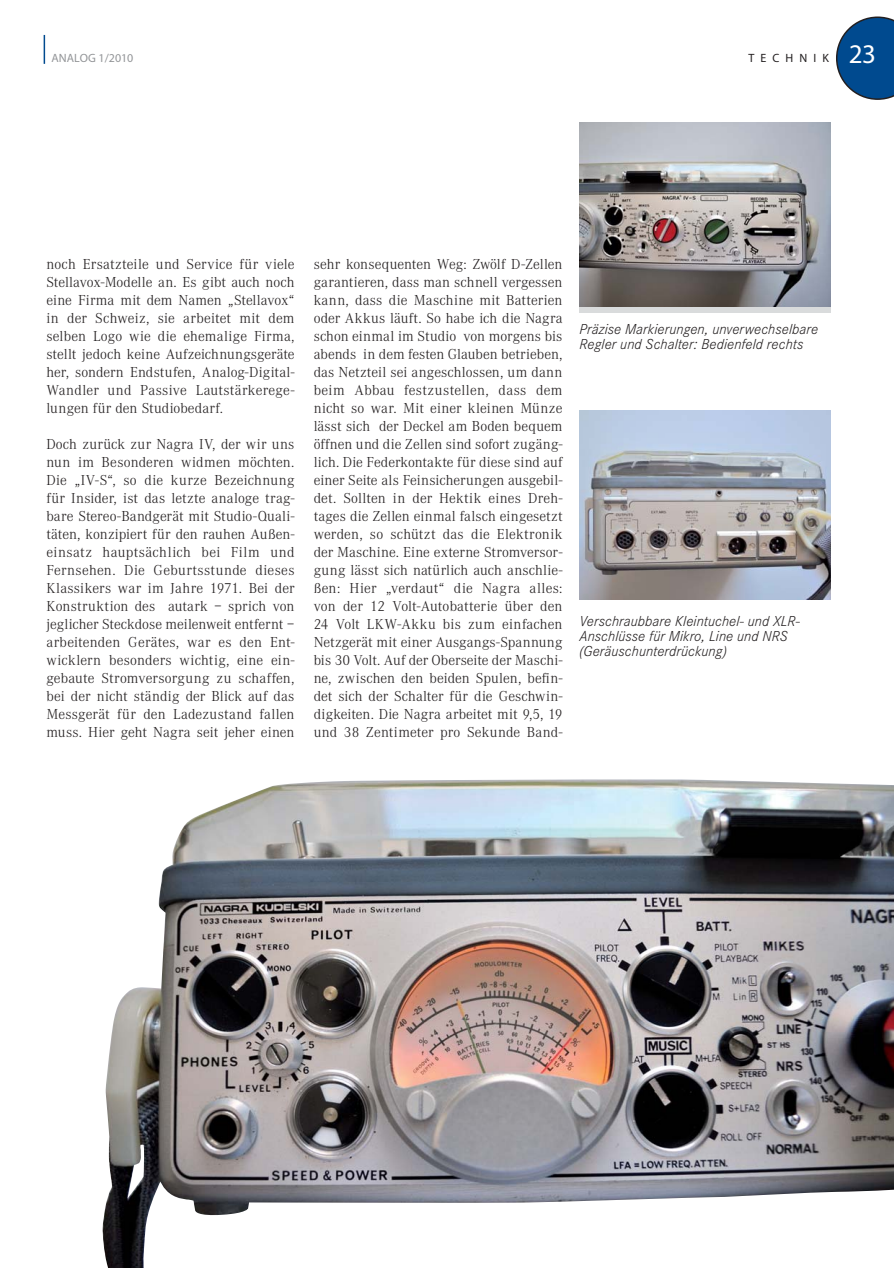
<style>
.page{position:relative;width:894px;height:1268px;background:#fff}
.page>*{position:absolute;margin:0;border:0;box-sizing:border-box;transform-origin:0 0}
.t1{font:27px "Myriad";color:#fff}
.t2{font:300 15px/18px "Corporate A";letter-spacing:.01em;color:#231f20;text-align:justify}
.t3{font:italic 300 15px/15px "Corporate S";letter-spacing:.005em;color:#231f20}
.t4{font:12px "Myriad";color:#939598}
.t5{font:12px "Myriad";letter-spacing:.51em;color:#231f20}
</style>
<div class="page">
<svg style="left:44px;top:35px;width:1px;height:29px"></svg>
<svg style="left:836px;top:16px;width:58px;height:84px"></svg>
<img style="left:102px;top:779px;width:792px;height:488px">
<div style="left:579px;top:123px;width:252px;height:189px;background:#d9dbdc"></div>
<img style="left:579px;top:123px;width:252px;height:184px">
<img style="left:579px;top:410px;width:251px;height:189px">
<p class="t4" style="left:51px;top:53px;width:83px">ANALOG 1/2010</p>
<p class="t5" style="left:748px;top:53px;width:82px">TECHNIK</p>
<h1 class="t1" style="left:848px;top:44px;width:29px">23</h1>
<p class="t2" style="left:46px;top:256px;width:250px">noch Ersatzteile und Service für viele Stellavox-Modelle an. Es gibt auch noch eine Firma mit dem Namen „Stellavox“ in der Schweiz, sie arbeitet mit dem selben Logo wie die ehemalige Firma, stellt jedoch keine Aufzeichnungsgeräte her, sondern Endstufen, Analog-Digital-Wandler und Passive Lautstärkerege&shy;lungen für den Studiobedarf.</p>
<p class="t2" style="left:46px;top:436px;width:250px">Doch zurück zur Nagra IV, der wir uns nun im Besonderen widmen möchten.<br>Die „IV-S“, so die kurze Bezeichnung für Insider, ist das letzte analoge trag&shy;bare Stereo-Bandgerät mit Studio-Quali&shy;täten, konzipiert für den rauhen Außen&shy;einsatz hauptsächlich bei Film und Fernsehen. Die Geburtsstunde dieses Klassikers war im Jahre 1971. Bei der Konstruktion des autark – sprich von jeglicher Steckdose meilenweit entfernt – arbeitenden Gerätes, war es den Ent&shy;wicklern besonders wichtig, eine ein&shy;gebaute Stromversorgung zu schaffen, bei der nicht ständig der Blick auf das Messgerät für den Ladezustand fallen muss. Hier geht Nagra seit jeher einen</p>
<p class="t2" style="left:314px;top:256px;width:250px">sehr konsequenten Weg: Zwölf D-Zellen garantieren, dass man schnell vergessen kann, dass die Maschine mit Batterien oder Akkus läuft. So habe ich die Nagra schon einmal im Studio von morgens bis abends in dem festen Glauben betrieben, das Netzteil sei angeschlossen, um dann beim Abbau festzustellen, dass dem nicht so war. Mit einer kleinen Münze lässt sich der Deckel am Boden bequem öffnen und die Zellen sind sofort zugäng&shy;lich. Die Federkontakte für diese sind auf einer Seite als Feinsicherungen ausgebil&shy;det. Sollten in der Hektik eines Dreh&shy;tages die Zellen einmal falsch eingesetzt werden, so schützt das die Elektronik der Maschine. Eine externe Stromversor&shy;gung lässt sich natürlich auch anschlie&shy;ßen: Hier „verdaut“ die Nagra alles: von der 12 Volt-Autobatterie über den 24 Volt LKW-Akku bis zum einfachen Netzgerät mit einer Ausgangs-Spannung bis 30 Volt. Auf der Oberseite der Maschi&shy;ne, zwischen den beiden Spulen, befin&shy;det sich der Schalter für die Geschwin&shy;digkeiten. Die Nagra arbeitet mit 9,5, 19 und 38 Zentimeter pro Sekunde Band-</p>
<p class="t3" style="left:579px;top:322px;width:240px">Präzise Markierungen, unverwechselbare<br>Regler und Schalter: Bedienfeld rechts</p>
<p class="t3" style="left:579px;top:615px;width:222px">Verschraubbare Kleintuchel- und XLR-<br>Anschlüsse für Mikro, Line und NRS (Geräuschunterdrückung)</p>
</div>
